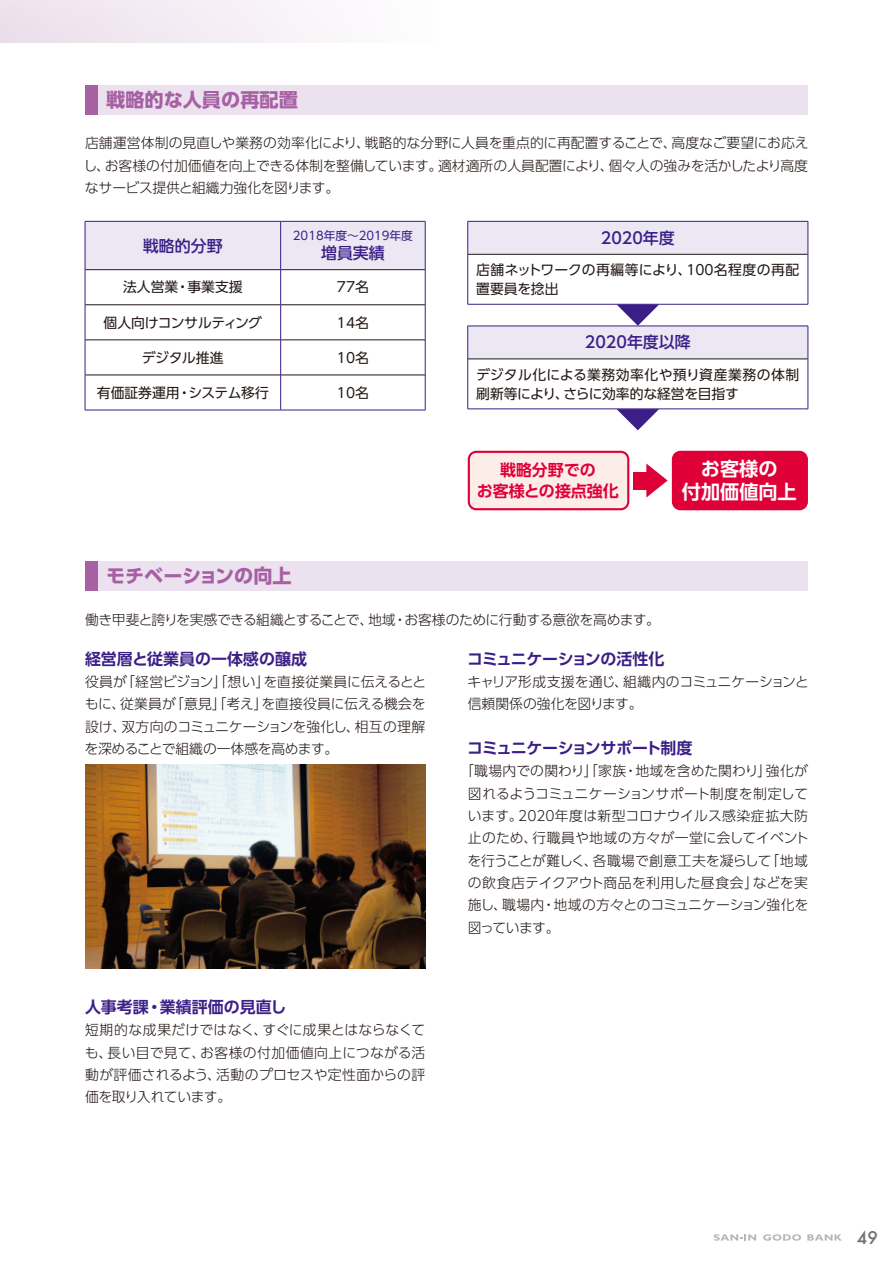
<style>
.page{position:relative;width:893px;height:1263px;background:#fff}
.page>*{position:absolute;margin:0;border:0;box-sizing:border-box;transform-origin:0 0}
.t1{font:700 19.2px "UD Shin Go Pro";color:#a660a3}
.t2{font:700 19.2px/23.4px "UD Shin Go Pro De";color:#fff;text-align:center}
.t3{font:500 16.95px "Futura";color:#727171}
.t4{font:700 15.9px "UD Shin Go Pro De";letter-spacing:-.005em;color:#3b1e87}
.t5{font:500 15.9px "UD Shin Go Pro";color:#3b1e87}
.t6{font:700 15.9px "UD Shin Go Pro De";letter-spacing:-.045em;color:#3b1e87}
.t7{font:700 15.9px/21.3px "UD Shin Go Pro De";color:#df0037;text-align:center}
.t8{font:700 15.9px "UD Shin Go Pro De";letter-spacing:-.025em;color:#3b1e87}
.t9{font:300 13.8px/22.4px "UD Shin Go Pro";letter-spacing:-.02em;color:#221815;text-align:justify}
.t10{font:13.8px/19.2px "UD Shin Go Pro";color:#221815}
.t11{font:13.8px "UD Shin Go Pro";letter-spacing:-.04em;color:#221815}
.t12{font:11.7px "UD Shin Go Pro";color:#3b1e87}
</style>
<div class="page">
<svg style="left:646px;top:463px;width:22px;height:34px"></svg>
<div style="left:634px;top:472px;width:17px;height:17px;background:#df0037"></div>
<img style="left:85px;top:764px;width:340px;height:204px">
<div style="left:85px;top:561px;width:723px;height:30px;background:#ece1ef"></div>
<div style="left:85px;top:85px;width:723px;height:30px;background:#ece1ef"></div>
<div style="left:85px;top:561px;width:13px;height:30px;background:#a660a3"></div>
<div style="left:85px;top:85px;width:13px;height:30px;background:#a660a3"></div>
<div style="left:469px;top:452px;width:159px;height:57px;background:#fdede9;border-radius:7px"></div>
<div style="left:468px;top:451px;width:161px;height:59px;border:2px solid #df0037;border-radius:7px"></div>
<div style="left:86px;top:222px;width:339px;height:47px;background:#ebe7f3"></div>
<svg style="left:86px;top:270px;width:339px;height:140px"></svg>
<hr style="left:85px;top:269px;width:195px;height:1px;background:#221815">
<hr style="left:281px;top:269px;width:144px;height:1px;background:#221815">
<hr style="left:85px;top:304px;width:195px;height:1px;background:#221815">
<hr style="left:281px;top:304px;width:144px;height:1px;background:#221815">
<hr style="left:85px;top:340px;width:195px;height:1px;background:#221815">
<hr style="left:281px;top:340px;width:144px;height:1px;background:#221815">
<hr style="left:85px;top:375px;width:195px;height:1px;background:#221815">
<hr style="left:281px;top:375px;width:144px;height:1px;background:#221815">
<hr style="left:85px;top:221px;width:196px;height:1px;background:#3b1e87">
<hr style="left:85px;top:222px;width:1px;height:48px;background:#3b1e87">
<hr style="left:281px;top:221px;width:144px;height:1px;background:#3b1e87">
<hr style="left:280px;top:222px;width:1px;height:48px;background:#3b1e87">
<hr style="left:425px;top:222px;width:1px;height:48px;background:#3b1e87">
<hr style="left:85px;top:270px;width:1px;height:35px;background:#3b1e87">
<hr style="left:280px;top:270px;width:1px;height:35px;background:#3b1e87">
<hr style="left:425px;top:270px;width:1px;height:35px;background:#3b1e87">
<hr style="left:85px;top:305px;width:1px;height:35px;background:#3b1e87">
<hr style="left:280px;top:305px;width:1px;height:35px;background:#3b1e87">
<hr style="left:425px;top:305px;width:1px;height:35px;background:#3b1e87">
<hr style="left:85px;top:340px;width:1px;height:35px;background:#3b1e87">
<hr style="left:280px;top:340px;width:1px;height:35px;background:#3b1e87">
<hr style="left:425px;top:340px;width:1px;height:35px;background:#3b1e87">
<hr style="left:85px;top:375px;width:1px;height:35px;background:#3b1e87">
<hr style="left:280px;top:375px;width:1px;height:35px;background:#3b1e87">
<hr style="left:425px;top:375px;width:1px;height:35px;background:#3b1e87">
<hr style="left:85px;top:410px;width:196px;height:1px;background:#3b1e87">
<hr style="left:281px;top:410px;width:144px;height:1px;background:#3b1e87">
<div style="left:468px;top:222px;width:340px;height:32px;background:#ebe7f3"></div>
<svg style="left:468px;top:255px;width:340px;height:154px"></svg>
<hr style="left:468px;top:254px;width:340px;height:1px;background:#221815">
<hr style="left:468px;top:359px;width:340px;height:1px;background:#221815">
<hr style="left:468px;top:221px;width:340px;height:1px;background:#3b1e87">
<hr style="left:467px;top:222px;width:1px;height:32px;background:#3b1e87">
<hr style="left:808px;top:222px;width:1px;height:32px;background:#3b1e87">
<hr style="left:467px;top:254px;width:1px;height:50px;background:#3b1e87">
<hr style="left:808px;top:254px;width:1px;height:50px;background:#3b1e87">
<hr style="left:468px;top:304px;width:340px;height:1px;background:#3b1e87">
<hr style="left:468px;top:326px;width:340px;height:1px;background:#3b1e87">
<hr style="left:467px;top:326px;width:1px;height:33px;background:#3b1e87">
<hr style="left:808px;top:326px;width:1px;height:33px;background:#3b1e87">
<hr style="left:467px;top:359px;width:1px;height:50px;background:#3b1e87">
<hr style="left:808px;top:359px;width:1px;height:50px;background:#3b1e87">
<hr style="left:468px;top:409px;width:340px;height:1px;background:#3b1e87">
<svg style="left:617px;top:304px;width:42px;height:22px"></svg>
<svg style="left:617px;top:409px;width:42px;height:21px"></svg>
<div style="left:672px;top:451px;width:136px;height:59px;background:#df0037;border-radius:9px"></div>
<svg style="left:714px;top:1234px;width:42px;height:7px"></svg>
<svg style="left:763px;top:1234px;width:38px;height:7px"></svg>
<svg style="left:807px;top:1234px;width:34px;height:6px"></svg>
<div style="left:0;top:0;width:446px;height:43px;background:linear-gradient(to right,#ecdfec,#fffefe)"></div>
<h1 class="t1" style="left:106px;top:84px;width:193px">戦略的な人員の再配置</h1>
<p class="t9" style="left:83px;top:131px;width:726px">店舗運営体制の見直しや業務の効率化により、戦略的な分野に人員を重点的に再配置することで、高度なご要望にお応えし、お客様の付加価値を向上できる体制を整備しています。適材適所の人員配置により、個々人の強みを活かしたより高度なサービス提供と組織力強化を図ります。</p>
<p class="t5" style="left:143px;top:233px;width:81px">戦略的分野</p>
<p class="t12" style="left:293px;top:226px;width:121px">2018年度〜2019年度</p>
<p class="t5" style="left:321px;top:240px;width:65px">増員実績</p>
<p class="t10" style="left:123px;top:277px;width:121px">法人営業・事業支援</p>
<p class="t10" style="left:337px;top:277px;width:34px">77名</p>
<p class="t11" style="left:104px;top:311px;width:160px">個人向けコンサルティング</p>
<p class="t10" style="left:337px;top:312px;width:34px">14名</p>
<p class="t10" style="left:142px;top:347px;width:83px">デジタル推進</p>
<p class="t10" style="left:337px;top:347px;width:34px">10名</p>
<p class="t10" style="left:97px;top:382px;width:173px">有価証券運用・システム移行</p>
<p class="t10" style="left:337px;top:382px;width:34px">10名</p>
<h1 class="t1" style="left:106px;top:560px;width:187px">モチベーションの向上</h1>
<p class="t5" style="left:601px;top:225px;width:75px">2020年度</p>
<p class="t10" style="left:476px;top:260px;width:325px">店舗ネットワークの再編等により、100名程度の再配置要員を捻出</p>
<p class="t5" style="left:585px;top:330px;width:107px">2020年度以降</p>
<p class="t10" style="left:476px;top:364px;width:325px">デジタル化による業務効率化や預り資産業務の体制刷新等により、さらに効率的な経営を目指す</p>
<p class="t7" style="left:477px;top:459px;width:143px">戦略分野での<br>お客様との接点強化</p>
<h1 class="t2" style="left:682px;top:457px;width:116px">お客様の<br>付加価値向上</h1>
<p class="t9" style="left:85px;top:608px;width:577px">働き甲斐と誇りを実感できる組織とすることで、地域・お客様のために行動する意欲を高めます。</p>
<p class="t4" style="left:85px;top:646px;width:223px">経営層と従業員の一体感の醸成</p>
<p class="t9" style="left:85px;top:670px;width:343px">役員が「経営ビジョン」「想い」を直接従業員に伝えるとともに、従業員が「意見」「考え」を直接役員に伝える機会を設け、双方向のコミュニケーションを強化し、相互の理解を深めることで組織の一体感を高めます。</p>
<p class="t8" style="left:467px;top:646px;width:199px">コミュニケーションの活性化</p>
<p class="t9" style="left:468px;top:670px;width:343px">キャリア形成支援を通じ、組織内のコミュニケーションと信頼関係の強化を図ります。</p>
<p class="t6" style="left:467px;top:735px;width:227px">コミュニケーションサポート制度</p>
<p class="t9" style="left:467px;top:759px;width:343px;text-indent:-7px">「職場内での関わり」「家族・地域を含めた関わり」強化が図れるようコミュニケーションサポート制度を制定しています。2020年度は新型コロナウイルス感染症拡大防止のため、行職員や地域の方々が一堂に会してイベントを行うことが難しく、各職場で創意工夫を凝らして「地域の飲食店テイクアウト商品を利用した昼食会」などを実施し、職場内・地域の方々とのコミュニケーション強化を図っています。</p>
<p class="t4" style="left:85px;top:994px;width:203px">人事考課・業績評価の見直し</p>
<p class="t9" style="left:85px;top:1018px;width:342px">短期的な成果だけではなく、すぐに成果とはならなくても、長い目で見て、お客様の付加価値向上につながる活動が評価されるよう、活動のプロセスや定性面からの評価を取り入れています。</p>
<p class="t3" style="left:857px;top:1226px;width:22px">49</p>
</div>
